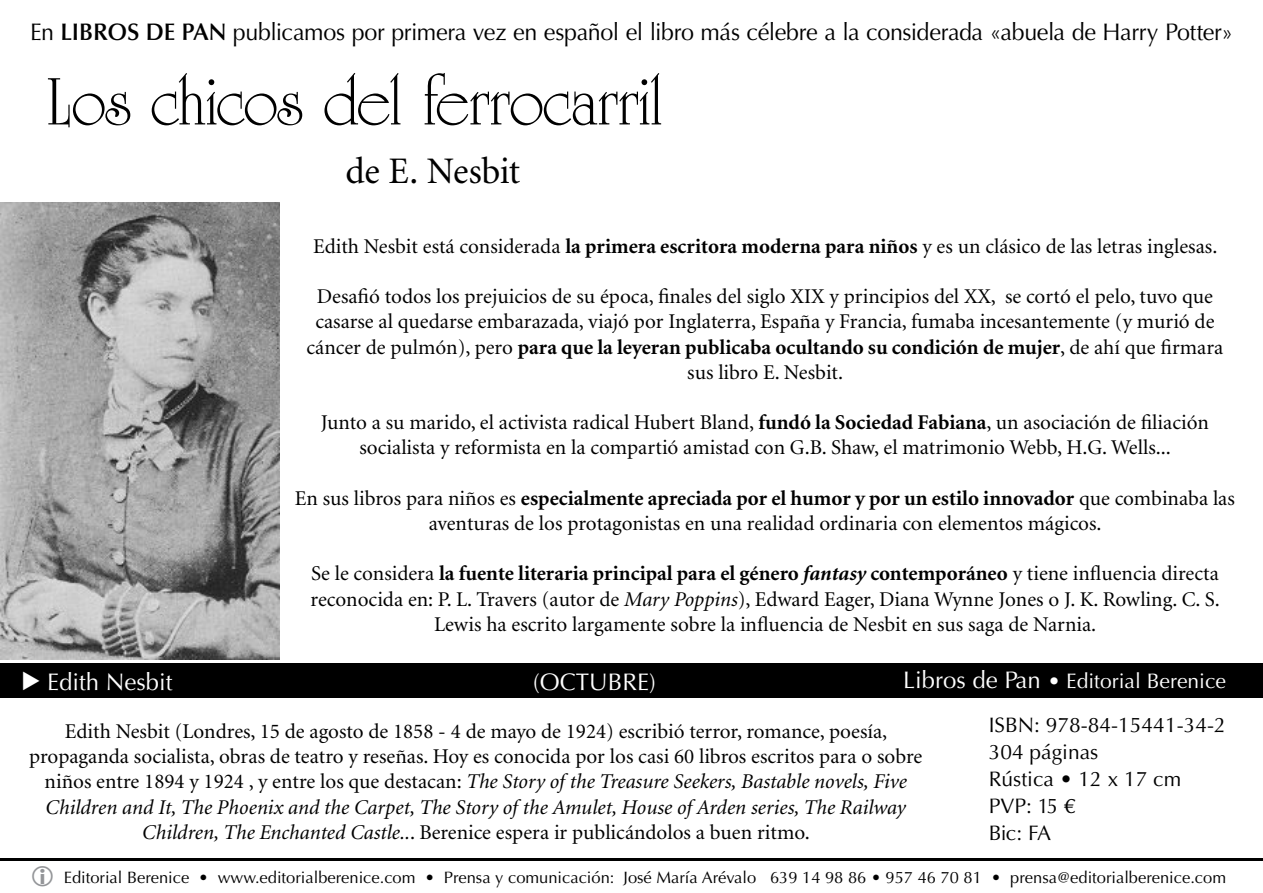
<style>
.page{position:relative;width:1263px;height:893px;background:#fff}
.page>*{position:absolute;margin:0;border:0;box-sizing:border-box;transform-origin:0 0}
.t1{font:72px "University Roman";color:#000}
.t2{font:37.5px "Minion";letter-spacing:-.015em;color:#000}
.t3{font:24px "Optima";letter-spacing:-.02em;color:#000}
.t4{font:24px "Optima";color:#fff}
.t5{font:21px/25.2px "Minion";color:#000;text-align:center}
.t6{font:21px/27px "Optima";color:#000}
.t7{font:21px "Optima";color:#fff}
.t8{font:16.5px "Optima";color:#000}
.s1{font-weight:600}
.s2{font-weight:700}
.s3{font-weight:700;font-style:italic}
.s4{font-style:italic}
.s5{font-size:24px}
</style>
<div class="page">
<img style="left:0;top:203px;width:279px;height:457px">
<hr style="left:1px;top:859px;width:1262px;height:2px;background:#000">
<div style="left:0;top:663px;width:1263px;height:34px;background:#000"></div>
<p class="t3" style="left:30px;top:18px;width:1204px">En <span class="s1">LIBROS DE PAN</span> publicamos por primera vez en español el libro más célebre a la considerada «abuela de Harry Potter»</p>
<h1 class="t1" style="left:48px;top:60px;width:616px">Los chicos del ferrocarril</h1>
<h2 class="t2" style="left:345px;top:153px;width:176px">de E. Nesbit</h2>
<p class="t5" style="left:313px;top:234px;width:906px">Edith Nesbit está considerada <span class="s2">la primera escritora moderna para niños</span> y es un clásico de las letras inglesas.</p>
<p class="t5" style="left:306px;top:285px;width:918px">Desafió todos los prejuicios de su época, finales del siglo XIX y principios del XX, se cortó el pelo, tuvo que casarse al quedarse embarazada, viajó por Inglaterra, España y Francia, fumaba incesantemente (y murió de cáncer de pulmón), pero <span class="s2">para que la leyeran publicaba ocultando su condición de mujer</span>, de ahí que firmara sus libro E. Nesbit.</p>
<p class="t5" style="left:321px;top:411px;width:890px">Junto a su marido, el activista radical Hubert Bland, <span class="s2">fundó la Sociedad Fabiana</span>, un asociación de filiación socialista y reformista en la compartió amistad con G.B. Shaw, el matrimonio Webb, H.G. Wells...</p>
<p class="t5" style="left:295px;top:486px;width:941px">En sus libros para niños es <span class="s2">especialmente apreciada por el humor y por un estilo innovador</span> que combinaba las aventuras de los protagonistas en una realidad ordinaria con elementos mágicos.</p>
<p class="t5" style="left:311px;top:562px;width:911px">Se le considera <span class="s2">la fuente literaria principal para el género</span> <span class="s3">fantasy</span> <span class="s2">contemporáneo</span> y tiene influencia directa reconocida en: P. L. Travers (autor de <span class="s4">Mary Poppins</span>), Edward Eager, Diana Wynne Jones o J. K. Rowling. C. S.<br>Lewis ha escrito largamente sobre la influencia de Nesbit en sus saga de Narnia.</p>
<p class="t4" style="left:47px;top:668px;width:127px">Edith Nesbit</p>
<p class="t4" style="left:533px;top:668px;width:124px">(octubre)</p>
<p class="t7" style="left:903px;top:669px;width:324px"><span class="s5">Libros de Pan</span> • Editorial Berenice</p>
<p class="t5" style="left:29px;top:719px;width:895px">Edith Nesbit (Londres, 15 de agosto de 1858 - 4 de mayo de 1924) escribió terror, romance, poesía, propaganda socialista, obras de teatro y reseñas. Hoy es conocida por los casi 60 libros escritos para o sobre niños entre 1894 y 1924 , y entre los que destacan: <span class="s4">The Story of the Treasure Seekers, Bastable novels, Five Children and It, The Phoenix and the Carpet, The Story of the Amulet, House of Arden series, The Railway Children, The Enchanted Castle..</span>. Berenice espera ir publicándolos a buen ritmo.</p>
<p class="t6" style="left:989px;top:711px;width:238px">ISBN: 978-84-15441-34-2<br>304 páginas<br>Rústica • 12 x 17 cm<br>PVP: 15 €<br>Bic: FA</p>
<p class="t8" style="left:64px;top:868px;width:1164px">Editorial Berenice • www.editorialberenice.com • Prensa y comunicación: José María Arévalo 639 14 98 86 • 957 46 70 81 • prensa@editorialberenice.com</p>
</div>
